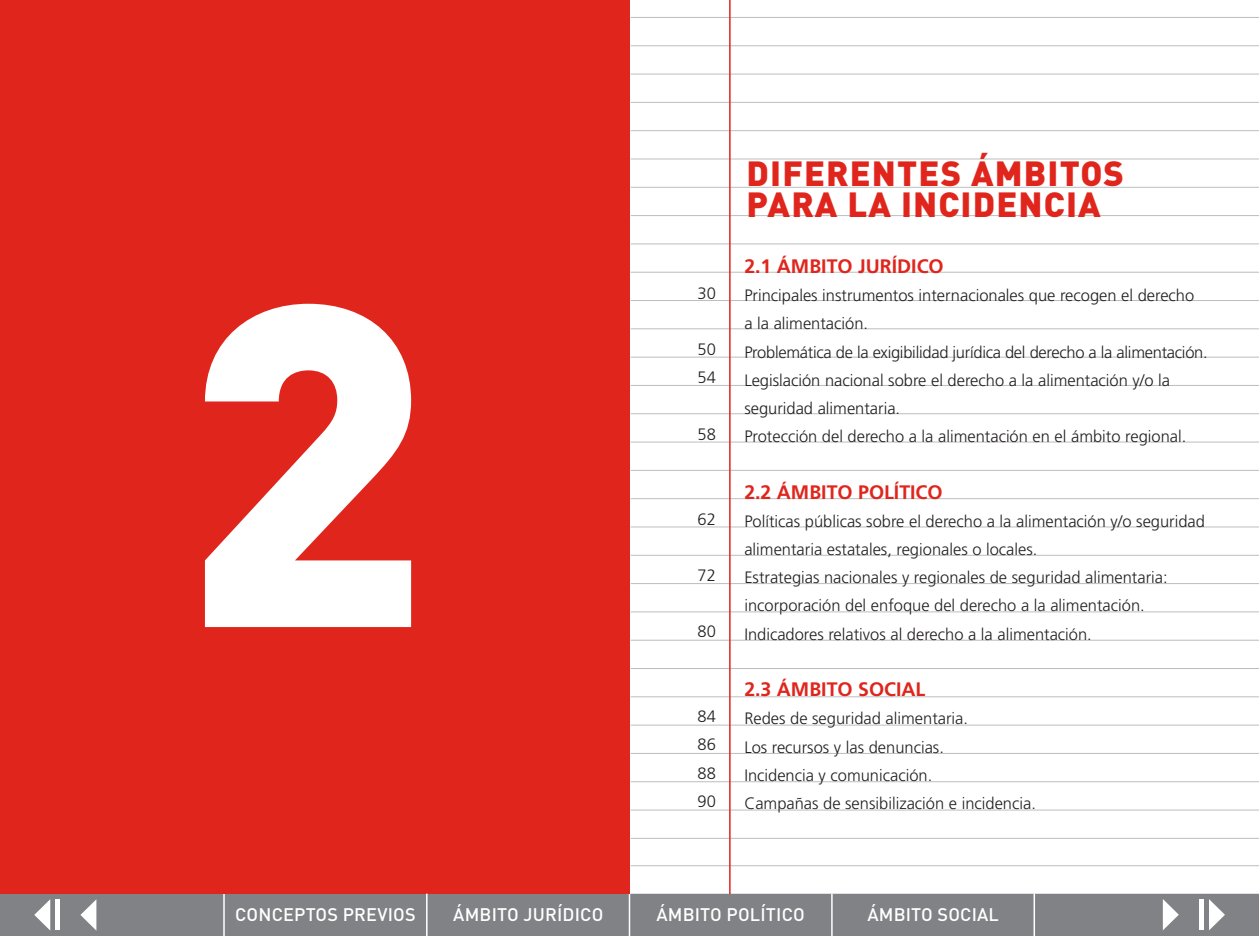
<style>
.page{position:relative;width:1259px;height:936px;background:#fff}
.page>*{position:absolute;margin:0;border:0;box-sizing:border-box;transform-origin:0 0}
.t1{font:900 450px "DIN";color:#fff}
.t2{font:900 34.5px/31.5px "DIN";letter-spacing:.035em;color:#e0251c}
.t3{font:700 19.5px "Frutiger LT Std";color:#e0251c}
.t4{font:500 18px "DIN";letter-spacing:.01em;color:#fff}
.t5{font:300 16.5px/28.2px "Frutiger LT Std";color:#231f20}
</style>
<div class="page">
<hr style="left:630px;top:17px;width:629px;height:1px;background:#bcbdc0">
<hr style="left:630px;top:45px;width:629px;height:1px;background:#bcbdc0">
<hr style="left:630px;top:74px;width:629px;height:1px;background:#bcbdc0">
<hr style="left:630px;top:102px;width:629px;height:1px;background:#bcbdc0">
<hr style="left:630px;top:130px;width:629px;height:1px;background:#bcbdc0">
<hr style="left:630px;top:159px;width:629px;height:1px;background:#bcbdc0">
<hr style="left:630px;top:187px;width:629px;height:1px;background:#bcbdc0">
<hr style="left:630px;top:215px;width:629px;height:1px;background:#bcbdc0">
<hr style="left:630px;top:243px;width:629px;height:1px;background:#bcbdc0">
<hr style="left:630px;top:272px;width:629px;height:1px;background:#bcbdc0">
<hr style="left:630px;top:300px;width:629px;height:1px;background:#bcbdc0">
<hr style="left:630px;top:328px;width:629px;height:1px;background:#bcbdc0">
<hr style="left:630px;top:357px;width:629px;height:1px;background:#bcbdc0">
<hr style="left:630px;top:385px;width:629px;height:1px;background:#bcbdc0">
<hr style="left:630px;top:413px;width:629px;height:1px;background:#bcbdc0">
<hr style="left:630px;top:441px;width:629px;height:1px;background:#bcbdc0">
<hr style="left:630px;top:470px;width:629px;height:1px;background:#bcbdc0">
<hr style="left:630px;top:498px;width:629px;height:1px;background:#bcbdc0">
<hr style="left:630px;top:526px;width:629px;height:1px;background:#bcbdc0">
<hr style="left:630px;top:555px;width:629px;height:1px;background:#bcbdc0">
<hr style="left:630px;top:583px;width:629px;height:1px;background:#bcbdc0">
<hr style="left:630px;top:611px;width:629px;height:1px;background:#bcbdc0">
<hr style="left:630px;top:639px;width:629px;height:1px;background:#bcbdc0">
<hr style="left:630px;top:668px;width:629px;height:1px;background:#bcbdc0">
<hr style="left:630px;top:696px;width:629px;height:1px;background:#bcbdc0">
<hr style="left:630px;top:724px;width:629px;height:1px;background:#bcbdc0">
<hr style="left:630px;top:753px;width:629px;height:1px;background:#bcbdc0">
<hr style="left:630px;top:781px;width:629px;height:1px;background:#bcbdc0">
<hr style="left:630px;top:809px;width:629px;height:1px;background:#bcbdc0">
<hr style="left:630px;top:837px;width:629px;height:1px;background:#bcbdc0">
<hr style="left:630px;top:865px;width:629px;height:1px;background:#bcbdc0">
<div style="left:0;top:0;width:629px;height:906px;background:#e0251c"></div>
<hr style="left:729px;top:0;width:1px;height:907px;background:#e0251c">
<div style="left:0;top:893px;width:1259px;height:42px;background:#808285"></div>
<hr style="left:426px;top:893px;width:1px;height:42px;background:#fff">
<hr style="left:223px;top:893px;width:2px;height:42px;background:#fff">
<svg style="left:34px;top:899px;width:16px;height:31px"></svg>
<svg style="left:80px;top:900px;width:16px;height:30px"></svg>
<div style="left:55px;top:899px;width:5px;height:31px;background:#fff"></div>
<hr style="left:629px;top:893px;width:1px;height:42px;background:#fff">
<hr style="left:831px;top:893px;width:1px;height:42px;background:#fff">
<hr style="left:1033px;top:893px;width:2px;height:42px;background:#fff">
<svg style="left:1209px;top:899px;width:16px;height:31px"></svg>
<svg style="left:1162px;top:899px;width:16px;height:31px"></svg>
<hr style="left:1199px;top:899px;width:4px;height:31px;background:#fff">
<h1 class="t1" style="left:181px;top:208px;width:252px">2</h1>
<p class="t5" style="left:697px;top:280px;width:20px">30</p>
<p class="t5" style="left:697px;top:337px;width:20px">50<br>54</p>
<p class="t5" style="left:697px;top:421px;width:20px">58</p>
<p class="t5" style="left:697px;top:506px;width:20px">62</p>
<p class="t5" style="left:697px;top:562px;width:20px">72</p>
<p class="t5" style="left:697px;top:619px;width:20px">80</p>
<p class="t5" style="left:697px;top:703px;width:20px;text-align:justify">84<br>86<br>88<br>90</p>
<h2 class="t2" style="left:746px;top:158px;width:379px">DIFERENTES ÁMBITOS<br>PARA LA INCIDENCIA</h2>
<p class="t3" style="left:744px;top:258px;width:201px">2.1 ÁMBITO JURÍDICO</p>
<p class="t5" style="left:744px;top:282px;width:465px">Principales instrumentos internacionales que recogen el derecho<br>a la alimentación.<br>Problemática de la exigibilidad jurídica del derecho a la alimentación.<br>Legislación nacional sobre el derecho a la alimentación y/o la seguridad alimentaria.<br>Protección del derecho a la alimentación en el ámbito regional.</p>
<p class="t3" style="left:744px;top:484px;width:200px">2.2 ÁMBITO POLÍTICO</p>
<p class="t5" style="left:744px;top:508px;width:462px">Políticas públicas sobre el derecho a la alimentación y/o seguridad alimentaria estatales, regionales o locales.<br>Estrategias nacionales y regionales de seguridad alimentaria: incorporación del enfoque del derecho a la alimentación.<br>Indicadores relativos al derecho a la alimentación.</p>
<p class="t3" style="left:744px;top:681px;width:182px">2.3 ÁMBITO SOCIAL</p>
<p class="t5" style="left:744px;top:705px;width:293px">Redes de seguridad alimentaria.<br>Los recursos y las denuncias.<br>Incidencia y comunicación.<br>Campañas de sensibilización e incidencia.</p>
<p class="t4" style="left:235px;top:903px;width:182px">CONCEPTOS PREVIOS</p>
<p class="t4" style="left:453px;top:903px;width:152px">ÁMBITO JURÍDICO</p>
<p class="t4" style="left:656px;top:903px;width:150px">ÁMBITO POLÍTICO</p>
<p class="t4" style="left:867px;top:903px;width:133px">ÁMBITO SOCIAL</p>
</div>
